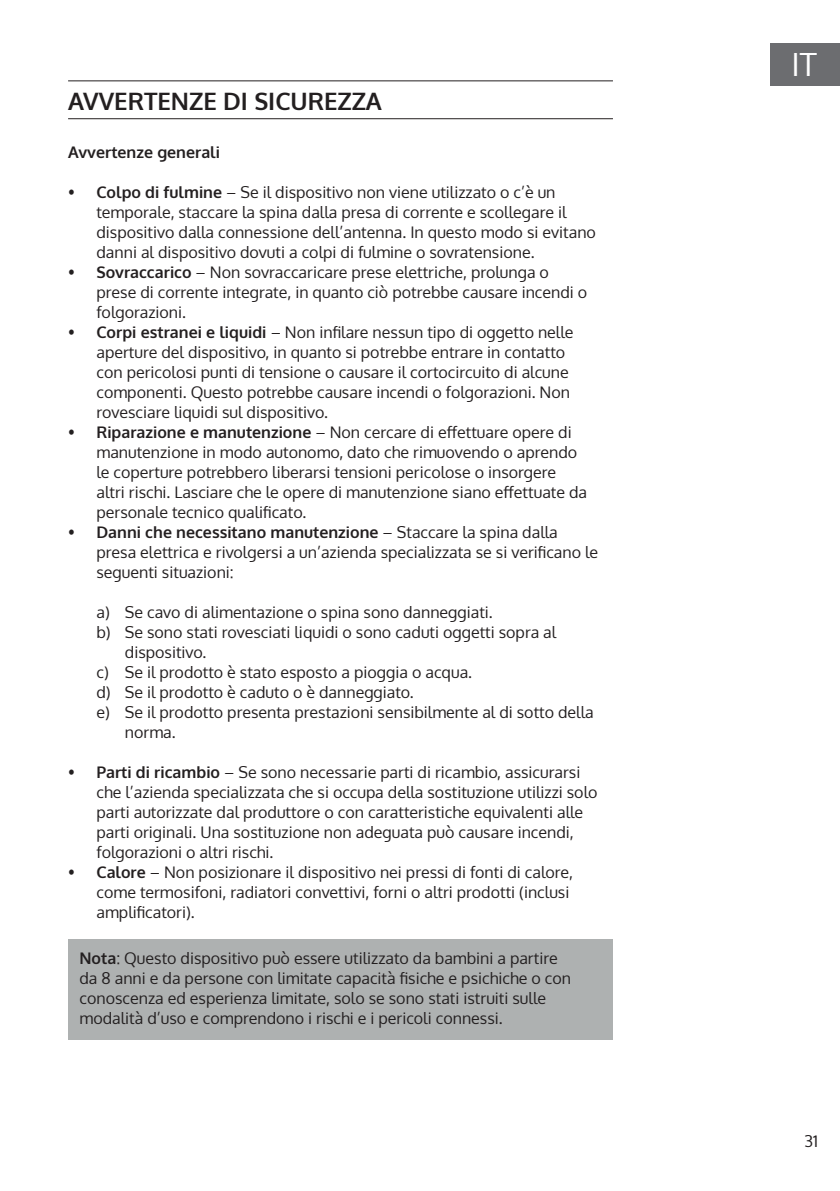
<style>
.page{position:relative;width:840px;height:1191px;background:#fff}
.page>*{position:absolute;margin:0;border:0;box-sizing:border-box;transform-origin:0 0}
.t1{font:32px "Oxygen";color:#fff}
.t2{font:700 24px "Oxygen";color:#231f20}
.t3{font:16px/20px "Oxygen";color:#231f20}
.t4{font:700 16px "Oxygen";color:#231f20}
.s1{font-weight:700}
</style>
<div class="page">
<div style="left:770px;top:43px;width:69px;height:42px;background:#6c6d70"></div>
<hr style="left:68px;top:80px;width:544px;height:1px;background:#231f20">
<hr style="left:68px;top:118px;width:544px;height:1px;background:#231f20">
<div style="left:68px;top:939px;width:544px;height:100px;background:#aeb1b1"></div>
<h2 class="t2" style="left:68px;top:86px;width:315px">AVVERTENZE DI SICUREZZA</h2>
<p class="t4" style="left:68px;top:142px;width:153px">Avvertenze generali</p>
<p class="t3" style="left:96px;top:182px;width:500px;text-indent:-28px">• <span class="s1">Colpo di fulmine</span> – Se il dispositivo non viene utilizzato o c’è un temporale, staccare la spina dalla presa di corrente e scollegare il dispositivo dalla connessione dell’antenna. In questo modo si evitano danni al dispositivo dovuti a colpi di fulmine o sovratensione.</p>
<p class="t3" style="left:96px;top:262px;width:492px;text-indent:-28px">• <span class="s1">Sovraccarico</span> – Non sovraccaricare prese elettriche, prolunga o prese di corrente integrate, in quanto ciò potrebbe causare incendi o folgorazioni.</p>
<p class="t3" style="left:96px;top:322px;width:478px;text-indent:-28px">• <span class="s1">Corpi estranei e liquidi</span> – Non infilare nessun tipo di oggetto nelle aperture del dispositivo, in quanto si potrebbe entrare in contatto con pericolosi punti di tensione o causare il cortocircuito di alcune componenti. Questo potrebbe causare incendi o folgorazioni. Non rovesciare liquidi sul dispositivo.</p>
<p class="t3" style="left:96px;top:422px;width:492px;text-indent:-28px">• <span class="s1">Riparazione e manutenzione</span> – Non cercare di effettuare opere di manutenzione in modo autonomo, dato che rimuovendo o aprendo le coperture potrebbero liberarsi tensioni pericolose o insorgere altri rischi. Lasciare che le opere di manutenzione siano effettuate da personale tecnico qualificato.</p>
<p class="t3" style="left:96px;top:522px;width:503px;text-indent:-28px">• <span class="s1">Danni che necessitano manutenzione</span> – Staccare la spina dalla presa elettrica e rivolgersi a un’azienda specializzata se si verificano le seguenti situazioni:</p>
<p class="t3" style="left:96px;top:602px;width:397px">a) Se cavo di alimentazione o spina sono danneggiati.</p>
<p class="t3" style="left:96px;top:622px;width:461px">b) Se sono stati rovesciati liquidi o sono caduti oggetti sopra al</p>
<p class="t3" style="left:125px;top:642px;width:83px">dispositivo.</p>
<p class="t3" style="left:96px;top:662px;width:377px">c) Se il prodotto è stato esposto a pioggia o acqua.</p>
<p class="t3" style="left:96px;top:682px;width:318px">d) Se il prodotto è caduto o è danneggiato.</p>
<p class="t3" style="left:96px;top:702px;width:498px">e) Se il prodotto presenta prestazioni sensibilmente al di sotto della</p>
<p class="t3" style="left:125px;top:722px;width:52px">norma.</p>
<p class="t3" style="left:96px;top:762px;width:502px;text-indent:-28px">• <span class="s1">Parti di ricambio</span> – Se sono necessarie parti di ricambio, assicurarsi che l’azienda specializzata che si occupa della sostituzione utilizzi solo parti autorizzate dal produttore o con caratteristiche equivalenti alle parti originali. Una sostituzione non adeguata può causare incendi, folgorazioni o altri rischi.</p>
<p class="t3" style="left:96px;top:862px;width:478px;text-indent:-28px">• <span class="s1">Calore</span> – Non posizionare il dispositivo nei pressi di fonti di calore, come termosifoni, radiatori convettivi, forni o altri prodotti (inclusi amplificatori).</p>
<p class="t3" style="left:79px;top:948px;width:492px"><span class="s1">Nota</span>: Questo dispositivo può essere utilizzato da bambini a partire da 8 anni e da persone con limitate capacità fisiche e psichiche o con conoscenza ed esperienza limitate, solo se sono stati istruiti sulle modalità d’uso e comprendono i rischi e i pericoli connessi.</p>
<h1 class="t1" style="left:791px;top:43px;width:27px">IT</h1>
<p class="t3" style="left:804px;top:1130px;width:15px">31</p>
</div>
